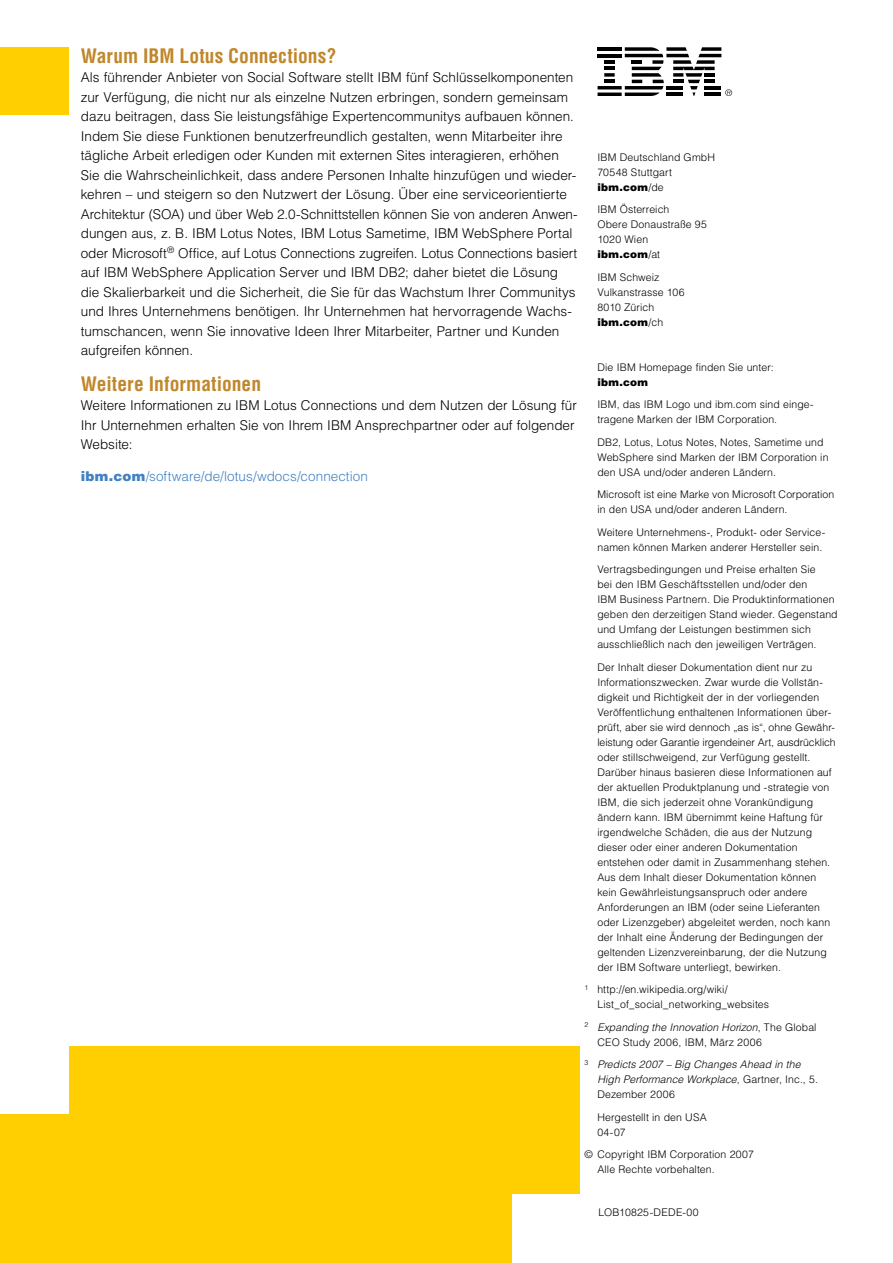
<style>
.page{position:relative;width:893px;height:1263px;background:#fff}
.page>*{position:absolute;margin:0;border:0;box-sizing:border-box;transform-origin:0 0}
.t1{font:700 condensed 19.5px "Helvetica";color:#c0872b}
.t2{font:300 13.5px/19.5px "Helvetica";color:#000}
.t3{font:300 13.5px "Helvetica";letter-spacing:.005em;color:#4281c3}
.t4{font:300 10.5px/15px "Helvetica";letter-spacing:.01em;color:#000}
.t5{font:italic 300 10.5px/15px "Helvetica";letter-spacing:.005em;color:#000}
.t6{font:900 10.5px "Helvetica";letter-spacing:.03em;color:#000}
.s1{font-weight:900}
.s2{font-style:italic}
.s3{font-style:normal}
</style>
<div class="page">
<svg style="left:597px;top:47px;width:135px;height:49px"></svg>
<div style="left:0;top:47px;width:68px;height:67px;background:#ffcf01"></div>
<div style="left:0;top:1046px;width:579px;height:217px;background:#ffcf01"></div>
<div style="left:512px;top:1195px;width:67px;height:68px;background:#fff"></div>
<div style="left:0;top:1042px;width:68px;height:72px;background:#fff"></div>
<h1 class="t1" style="left:81px;top:43px;width:257px">Warum IBM Lotus Connections?</h1>
<p class="t2" style="left:81px;top:67px;width:498px">Als führender Anbieter von Social Software stellt IBM fünf Schlüsselkomponenten zur Verfügung, die nicht nur als einzelne Nutzen erbringen, sondern gemeinsam dazu beitragen, dass Sie leistungsfähige Expertencommunitys aufbauen können.<br>Indem Sie diese Funktionen benutzerfreundlich gestalten, wenn Mitarbeiter ihre tägliche Arbeit erledigen oder Kunden mit externen Sites interagieren, erhöhen Sie die Wahrscheinlichkeit, dass andere Personen Inhalte hinzufügen und wieder&shy;kehren – und steigern so den Nutzwert der Lösung. Über eine serviceorientierte Architektur (SOA) und über Web 2.0-Schnittstellen können Sie von anderen Anwen&shy;dungen aus, z. B. IBM Lotus Notes, IBM Lotus Sametime, IBM WebSphere Portal oder Microsoft<sup>®</sup> Office, auf Lotus Connections zugreifen. Lotus Connections basiert auf IBM WebSphere Application Server und IBM DB2; daher bietet die Lösung die Skalierbarkeit und die Sicherheit, die Sie für das Wachstum Ihrer Communitys und Ihres Unternehmens benötigen. Ihr Unternehmen hat hervorragende Wachs&shy;tumschancen, wenn Sie innovative Ideen Ihrer Mitarbeiter, Partner und Kunden aufgreifen können.</p>
<h1 class="t1" style="left:81px;top:371px;width:182px">Weitere Informationen</h1>
<p class="t2" style="left:81px;top:395px;width:498px">Weitere Informationen zu IBM Lotus Connections und dem Nutzen der Lösung für<br>Ihr Unternehmen erhalten Sie von Ihrem IBM Ansprechpartner oder auf folgender<br>Website:</p>
<p class="t3" style="left:81px;top:468px;width:289px"><span class="s1">ibm.com</span>/software/de/lotus/wdocs/connection</p>
<p class="t4" style="left:597px;top:149px;width:119px">IBM Deutschland GmbH<br>70548 Stuttgart <span class="s1">ibm.com</span>/de</p>
<p class="t4" style="left:597px;top:202px;width:111px">IBM Österreich<br>Obere Donaustraße 95<br>1020 Wien <span class="s1">ibm.com</span>/at</p>
<p class="t4" style="left:597px;top:269px;width:89px">IBM Schweiz<br>Vulkanstrasse 106<br>8010 Zürich <span class="s1">ibm.com</span>/ch</p>
<p class="t4" style="left:597px;top:359px;width:178px">Die IBM Homepage finden Sie unter:</p>
<p class="t6" style="left:597px;top:375px;width:52px">ibm.com</p>
<p class="t4" style="left:597px;top:397px;width:218px">IBM, das IBM Logo und ibm.com sind einge&shy;tragene Marken der IBM Corporation.</p>
<p class="t4" style="left:597px;top:434px;width:233px">DB2, Lotus, Lotus Notes, Notes, Sametime und<br>WebSphere sind Marken der IBM Corporation in den USA und/oder anderen Ländern.</p>
<p class="t4" style="left:597px;top:487px;width:238px">Microsoft ist eine Marke von Microsoft Corporation in den USA und/oder anderen Ländern.</p>
<p class="t4" style="left:597px;top:524px;width:229px">Weitere Unternehmens-, Produkt- oder Service&shy;namen können Marken anderer Hersteller sein.</p>
<p class="t4" style="left:597px;top:562px;width:242px">Vertragsbedingungen und Preise erhalten Sie<br>bei den IBM Geschäftsstellen und/oder den<br>IBM Business Partnern. Die Produktinformationen geben den derzeitigen Stand wieder. Gegenstand und Umfang der Leistungen bestimmen sich ausschließlich nach den jeweiligen Verträgen.</p>
<p class="t4" style="left:597px;top:659px;width:240px">Der Inhalt dieser Dokumentation dient nur zu Informationszwecken. Zwar wurde die Vollstän&shy;digkeit und Richtigkeit der in der vorliegenden Veröffentlichung enthaltenen Informationen über&shy;prüft, aber sie wird dennoch „as is“, ohne Gewähr&shy;leistung oder Garantie irgendeiner Art, ausdrücklich oder stillschweigend, zur Verfügung gestellt.<br>Darüber hinaus basieren diese Informationen auf der aktuellen Produktplanung und -strategie von IBM, die sich jederzeit ohne Vorankündigung ändern kann. IBM übernimmt keine Haftung für irgendwelche Schäden, die aus der Nutzung dieser oder einer anderen Dokumentation entstehen oder damit in Zusammenhang stehen.<br>Aus dem Inhalt dieser Dokumentation können kein Gewährleistungsanspruch oder andere Anforderungen an IBM (oder seine Lieferanten oder Lizenzgeber) abgeleitet werden, noch kann der Inhalt eine Änderung der Bedingungen der geltenden Lizenzvereinbarung, der die Nutzung der IBM Software unterliegt, bewirken.</p>
<p class="t4" style="left:597px;top:982px;width:173px;text-indent:-13px"><sup>1</sup> http://en.wikipedia.org/wiki/<br>List_of_social_networking_websites</p>
<p class="t4" style="left:597px;top:1019px;width:221px;text-indent:-13px"><sup>2</sup> <span class="s2">Expanding the Innovation Horizon</span>, The Global<br>CEO Study 2006, IBM, März 2006</p>
<p class="t5" style="left:597px;top:1057px;width:222px;text-indent:-13px"><sup>3</sup> Predicts 2007 – Big Changes Ahead in the<br>High Performance Workplace<span class="s3">, Gartner, Inc., 5.<br>Dezember 2006</span></p>
<p class="t4" style="left:597px;top:1109px;width:111px">Hergestellt in den USA<br>04-07</p>
<p class="t4" style="left:597px;top:1147px;width:158px;text-indent:-13px">© Copyright IBM Corporation 2007<br>Alle Rechte vorbehalten.</p>
<p class="t4" style="left:598px;top:1205px;width:102px">LOB10825-DEDE-00</p>
</div>
